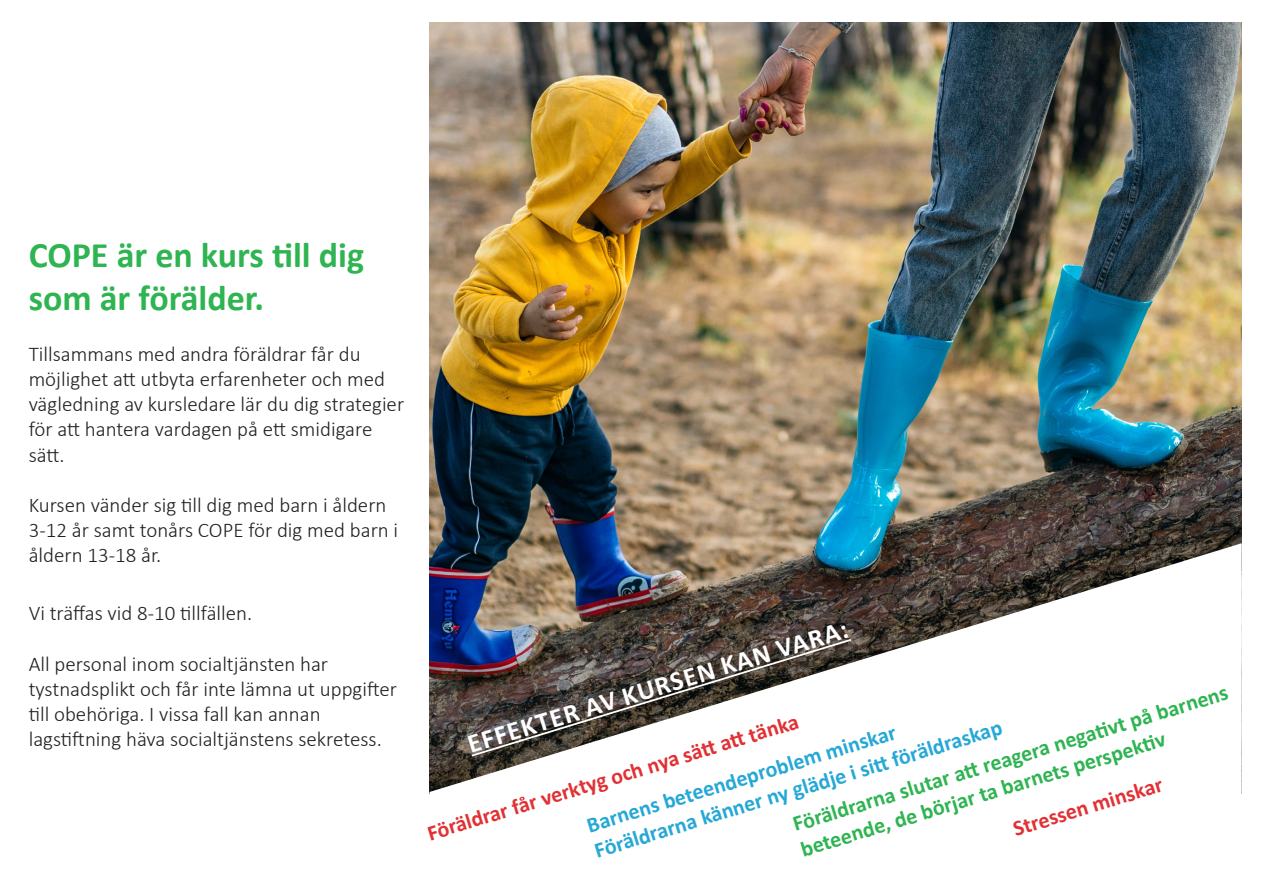
<style>
.page{position:relative;width:1263px;height:893px;background:#fff}
.page>*{position:absolute;margin:0;border:0;box-sizing:border-box;transform-origin:0 0}
.t1{font:700 36px/43.2px "Calibri";color:#2fb452}
.t2{font:700 27px "Calibri";color:#fff}
.t3{font:700 22.05px "Calibri";color:#2fb452}
.t4{font:700 22.05px "Calibri";color:#26a8d6}
.t5{font:700 22.05px "Calibri";color:#e23135}
.t6{font:300 21px/25.2px "Calibri";color:#231f20}
</style>
<div class="page">
<img style="left:429px;top:22px;width:813px;height:521px">
<img style="left:429px;top:543px;width:813px;height:251px">
<svg style="left:470px;top:638px;width:383px;height:120px"></svg>
<p class="t1" style="left:29px;top:233px;width:337px">COPE är en kurs till dig som är förälder.</p>
<p class="t6" style="left:29px;top:341px;width:333px">Tillsammans med andra föräldrar får du</p>
<p class="t6" style="left:29px;top:366px;width:377px">möjlighet att utbyta erfarenheter och med vägledning av kursledare lär du dig strategier för att hantera vardagen på ett smidigare sätt.</p>
<p class="t6" style="left:29px;top:492px;width:371px">Kursen vänder sig till dig med barn i åldern<br>3-12 år samt tonårs COPE för dig med barn i åldern 13-18 år.</p>
<p class="t6" style="left:29px;top:600px;width:225px">Vi träffas vid 8-10 tillfällen.</p>
<p class="t6" style="left:29px;top:651px;width:301px">All personal inom socialtjänsten har</p>
<p class="t6" style="left:29px;top:676px;width:370px">tystnadsplikt och får inte lämna ut uppgifter till obehöriga. I vissa fall kan annan</p>
<p class="t6" style="left:29px;top:726px;width:355px">lagstiftning häva socialtjänstens sekretess.</p>
<p class="t2" style="left:463px;top:726px;width:398px;rotate:-17deg">EFFEKTER AV KURSEN KAN VARA:</p>
<p class="t3" style="left:789px;top:809px;width:455px;rotate:-17deg">Föräldrarna slutar att reagera negati vt på barnens</p>
<p class="t5" style="left:423px;top:819px;width:389px;rotate:-17deg">Föräldrar får verktyg och nya sätt att tänka</p>
<p class="t4" style="left:591px;top:836px;width:426px;rotate:-17deg">Föräldrarna känner ny glädje i sitt föräldraskap</p>
<p class="t4" style="left:583px;top:811px;width:324px;rotate:-17deg">Barnens beteendeproblem minskar</p>
<p class="t3" style="left:797px;top:835px;width:382px;rotate:-17deg">beteende, de börjar ta barnets perspekti v</p>
<p class="t5" style="left:1009px;top:814px;width:157px;rotate:-17deg">Stressen minskar</p>
</div>
